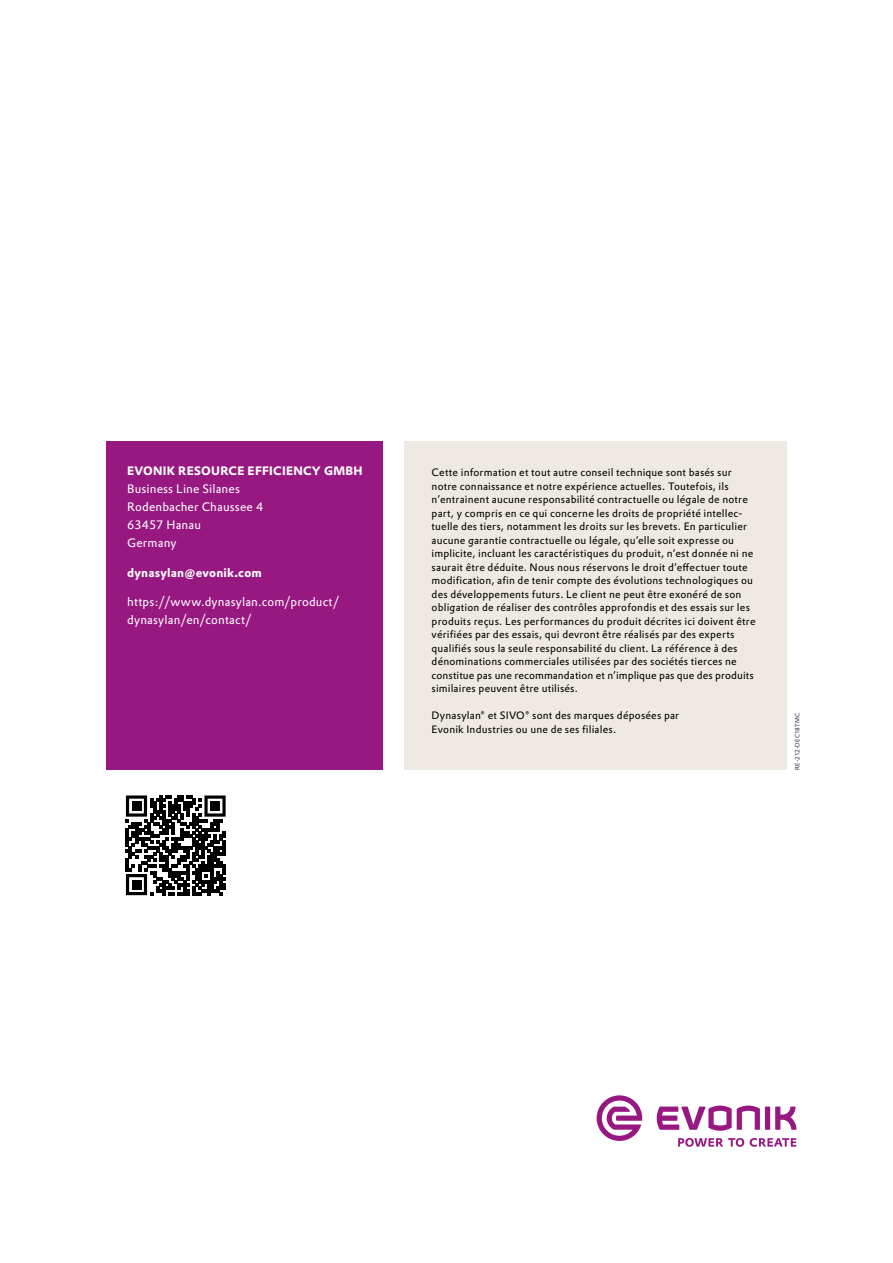
<style>
.page{position:relative;width:893px;height:1263px;background:#fff}
.page>*{position:absolute;margin:0;border:0;box-sizing:border-box;transform-origin:0 0}
.t1{font:12px/18px "Evonik Prokyon";letter-spacing:.015em;color:#fff}
.t2{font:700 12px "Evonik Prokyon";letter-spacing:.02em;color:#fff}
.t3{font:10.5px/13.5px "Evonik Prokyon";letter-spacing:.02em;color:#000}
.t4{font:300 6px "Evonik Prokyon";letter-spacing:.02em;color:#000}
</style>
<div class="page">
<div style="left:404px;top:441px;width:383px;height:329px;background:#eeeae3"></div>
<div style="left:106px;top:441px;width:277px;height:329px;background:#981881"></div>
<svg style="left:126px;top:795px;width:100px;height:100px"></svg>
<div style="left:132px;top:801px;width:9px;height:9px;background:#000"></div>
<div style="left:210px;top:801px;width:10px;height:9px;background:#000"></div>
<div style="left:132px;top:880px;width:9px;height:9px;background:#000"></div>
<svg style="left:775px;top:1106px;width:21px;height:24px"></svg>
<div style="left:765px;top:1106px;width:5px;height:24px;background:#981881"></div>
<svg style="left:657px;top:1105px;width:103px;height:26px"></svg>
<svg style="left:597px;top:1095px;width:45px;height:46px"></svg>
<svg style="left:678px;top:1138px;width:66px;height:9px"></svg>
<svg style="left:750px;top:1138px;width:46px;height:9px"></svg>
<p class="t2" style="left:127px;top:461px;width:237px">EVONIK RESOURCE EFFICIENCY GMBH</p>
<p class="t1" style="left:127px;top:479px;width:138px">Business Line Silanes<br>Rodenbacher Chaussee 4<br>63457 Hanau<br>Germany</p>
<p class="t2" style="left:127px;top:563px;width:136px">dynasylan@evonik.com</p>
<p class="t1" style="left:127px;top:592px;width:214px">https://www.dynasylan.com/product/ dynasylan/en/contact/</p>
<p class="t3" style="left:432px;top:465px;width:325px">Cette information et tout autre conseil technique sont basés sur notre connaissance et notre expérience actuelles. Toutefois, ils n’entrainent aucune responsabilité contractuelle ou légale de notre part, y compris en ce qui concerne les droits de propriété intellec&shy;tuelle des tiers, notamment les droits sur les brevets. En particulier aucune garantie contractuelle ou légale, qu’elle soit expresse ou implicite, incluant les caractéristiques du produit, n’est donnée ni ne saurait être déduite. Nous nous réservons le droit d’effectuer toute modification, afin de tenir compte des évolutions technologiques ou des développements futurs. Le client ne peut être exonéré de son obligation de réaliser des contrôles approfondis et des essais sur les produits reçus. Les performances du produit décrites ici doivent être vérifiées par des essais, qui devront être réalisés par des experts qualifiés sous la seule responsabilité du client. La référence à des dénominations commerciales utilisées par des sociétés tierces ne constitue pas une recommandation et n’implique pas que des produits similaires peuvent être utilisés.</p>
<p class="t3" style="left:432px;top:708px;width:249px">Dynasylan® et SIVO® sont des marques déposées par<br>Evonik Industries ou une de ses filiales.</p>
<p class="t4" style="left:793px;top:770px;width:58px;rotate:-90deg">RE-212-DEC18TMC</p>
</div>
